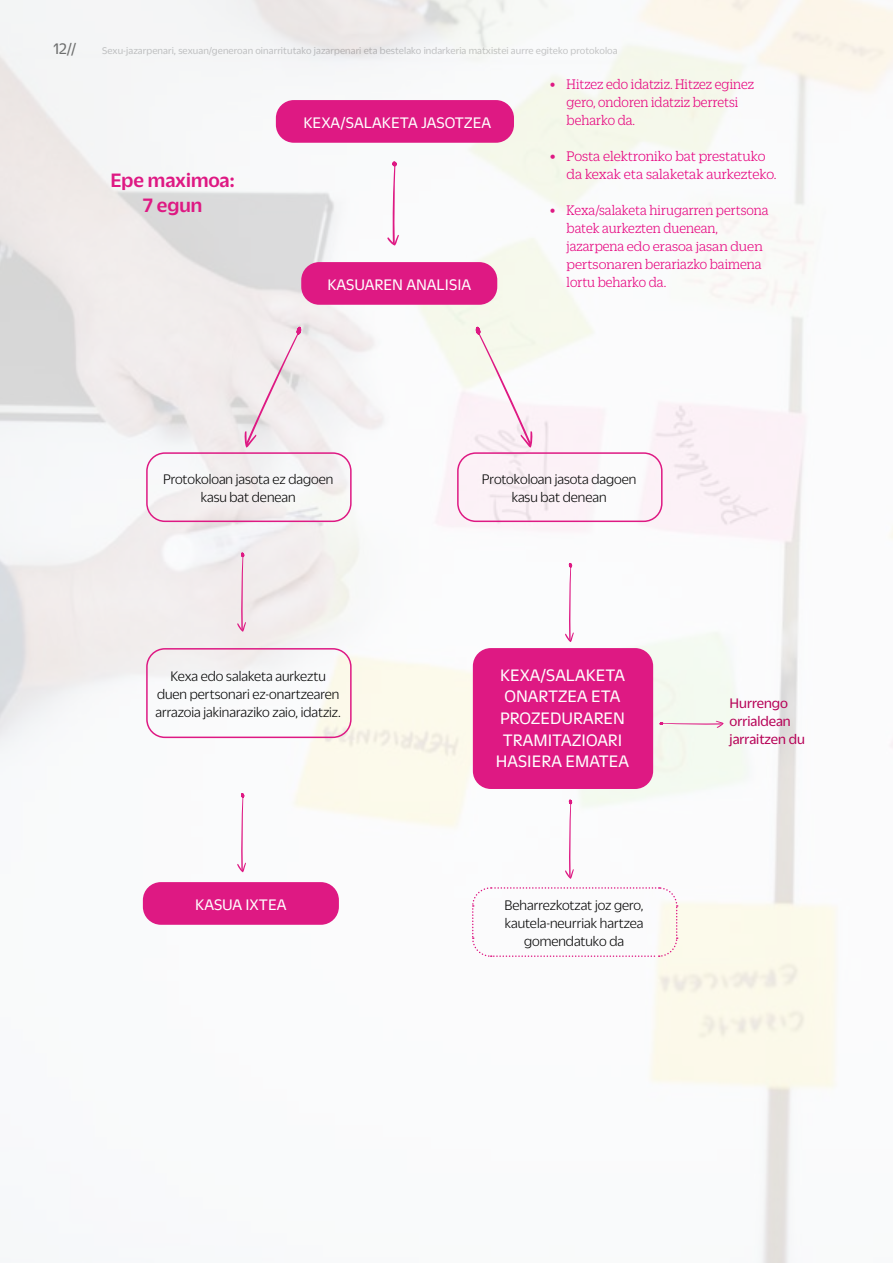
<style>
.page{position:relative;width:893px;height:1263px;background:#fff}
.page>*{position:absolute;margin:0;border:0;box-sizing:border-box;transform-origin:0 0}
.t1{font:500 21px/25.2px "Duplicate Sans";color:#de1983;text-align:center}
.t2{font:18px/21.6px "Duplicate Sans";color:#fff;text-align:center}
.t3{font:16.5px "Duplicate Sans";color:#fff}
.t4{font:16.5px "Duplicate Sans";color:#575756}
.t5{font:300 15px/18px "Duplicate Sans";color:#000;text-align:center}
.t6{font:300 15px/18px "Duplicate Slab";color:#e6007d;scale:.95 1}
.t7{font:300 15px/18px "Duplicate Slab";color:#e6007d}
.t8{font:15px/18px "Duplicate Sans";color:#b60056}
.t9{font:300 14.25px "Duplicate Slab";color:#e6007d;scale:1.05 1}
.t10{font:10.5px "Duplicate Sans";letter-spacing:.01em;color:#bcbcbc}
.s1{font-weight:700;color:#de1983}
.s2{font-size:15px}
.s3{font-size:14.25px}
</style>
<div class="page">
<img style="left:0;top:0;width:893px;height:1263px">
<svg style="left:387px;top:161px;width:12px;height:85px"></svg>
<svg style="left:244px;top:326px;width:58px;height:122px"></svg>
<svg style="left:475px;top:326px;width:57px;height:122px"></svg>
<svg style="left:237px;top:552px;width:9px;height:80px"></svg>
<div style="left:276px;top:100px;width:238px;height:43px;background:#de1983;border-radius:18px"></div>
<div style="left:301px;top:262px;width:196px;height:43px;background:#de1983;border-radius:18px"></div>
<div style="left:143px;top:882px;width:196px;height:43px;background:#de1983;border-radius:18px"></div>
<div style="left:457px;top:452px;width:206px;height:70px;border:2px solid #de1983;border-radius:18px"></div>
<svg style="left:471px;top:886px;width:207px;height:72px"></svg>
<div style="left:146px;top:452px;width:206px;height:70px;border:2px solid #de1983;border-radius:18px"></div>
<div style="left:146px;top:648px;width:206px;height:90px;border:2px solid #de1983;border-radius:18px"></div>
<div style="left:473px;top:648px;width:180px;height:141px;background:#de1983;border-radius:18px"></div>
<svg style="left:565px;top:562px;width:9px;height:80px"></svg>
<svg style="left:237px;top:792px;width:9px;height:80px"></svg>
<svg style="left:659px;top:721px;width:65px;height:7px"></svg>
<svg style="left:565px;top:799px;width:9px;height:80px"></svg>
<p class="t4" style="left:53px;top:38px;width:25px">12//</p>
<p class="t10" style="left:102px;top:43px;width:517px">Sexu-jazarpenari, sexuan/generoan oinarritutako jazarpenari eta bestelako indarkeria matxistei aurre egiteko protokoloa</p>
<h1 class="t1" style="left:110px;top:166px;width:126px">Epe maximoa:<br>7 egun</h1>
<p class="t3" style="left:303px;top:112px;width:189px">KEXA/SALAKETA JASOTZEA</p>
<p class="t3" style="left:327px;top:274px;width:145px">KASUAREN ANALISIA</p>
<p class="t6" style="left:567px;top:74px;width:199px;text-indent:-17px"><span class="s1">•</span> Hitzez edo idatziz. Hitzez eginez gero, ondoren idatziz berretsi beharko da.</p>
<p class="t7" style="left:567px;top:146px;width:211px;text-indent:-16px"><span class="s1">•</span> Posta elektroniko bat prestatuko da kexak eta salaketak aurkezteko.</p>
<p class="t6" style="left:567px;top:200px;width:214px;text-indent:-17px"><span class="s1">•</span> Kexa/salaketa hirugarren pertsona batek aurkezten duenean,</p>
<p class="t9" style="left:567px;top:238px;width:188px"><span class="s2">jazarpena</span> edo erasoa jasan duen</p>
<p class="t6" style="left:567px;top:254px;width:207px"><span class="s3">pertsonaren</span> berariazko baimena lortu beharko da.</p>
<p class="t5" style="left:163px;top:469px;width:172px">Protokoloan jasota ez dagoen kasu bat denean</p>
<p class="t5" style="left:482px;top:469px;width:156px">Protokoloan jasota dagoen kasu bat denean</p>
<p class="t5" style="left:155px;top:666px;width:187px">Kexa edo salaketa aurkeztu duen pertsonari ez-onartzearen arrazoia jakinaraziko zaio, idatziz.</p>
<p class="t2" style="left:496px;top:663px;width:135px">KEXA/SALAKETA<br>ONARTZEA ETA<br>PROZEDURAREN<br>TRAMITAZIOARI<br>HASIERA EMATEA</p>
<p class="t3" style="left:195px;top:894px;width:93px">KASUA IXTEA</p>
<p class="t5" style="left:505px;top:895px;width:140px">Beharrezkotzat joz gero, kautela-neurriak hartzea gomendatuko da</p>
<p class="t8" style="left:730px;top:693px;width:77px">Hurrengo orrialdean jarraitzen du</p>
</div>
